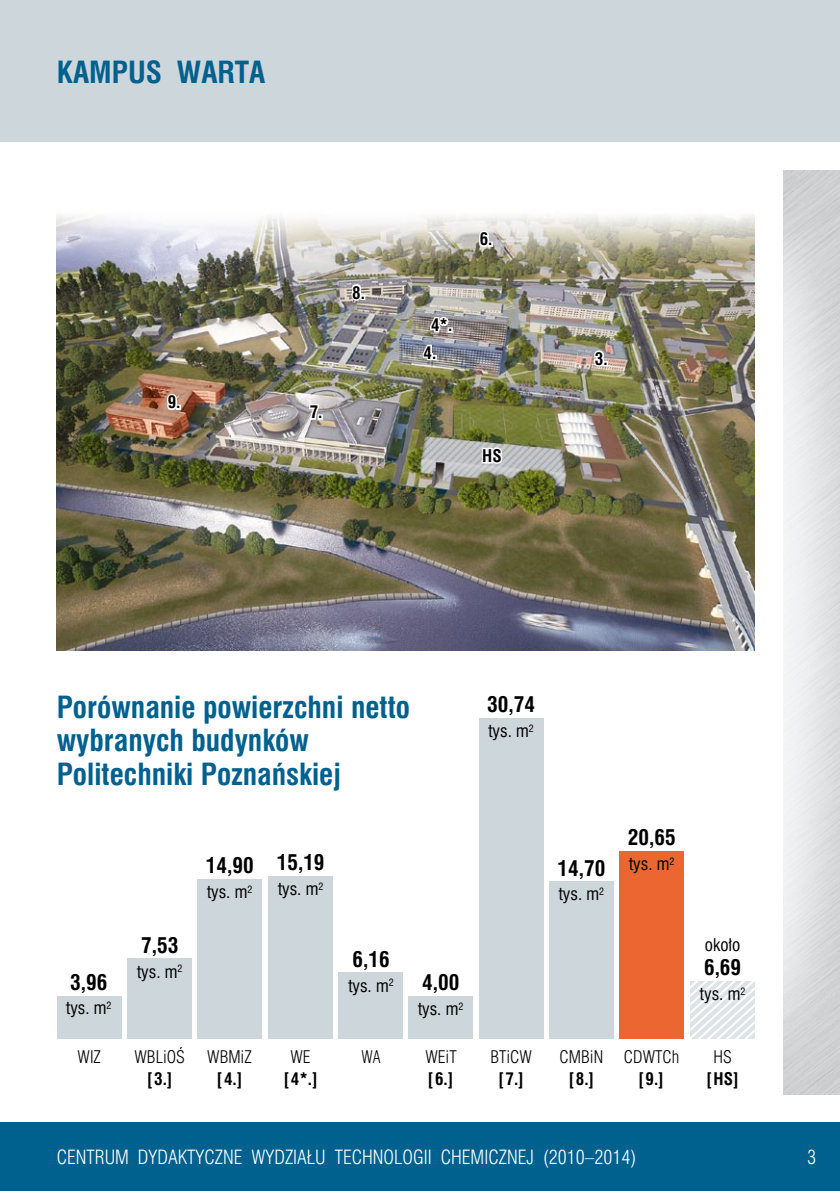
<style>
.page{position:relative;width:840px;height:1191px;background:#fff}
.page>*{position:absolute;margin:0;border:0;box-sizing:border-box;transform-origin:0 0}
.t1{font:700 28px/33.6px "Swis 721 Cn PL";color:#00618e}
.t2{font:700 20px "Swis 721 Cn PL";color:#000}
.t3{font:18px "Swis 721 Lt Cn PL";color:#fff}
.t4{font:16px "Swis 721 Cn PL";color:#000}
.t5{font:700 16px "Swis 721 Cn PL";color:#000}
.t6{font:16px "Swis 721 Lt Cn PL";color:#000}
.t7{font:16px "Swis 721 Lt Cn PL";color:#000;scale:.91 1}
</style>
<div class="page">
<div style="left:0;top:1123px;width:839px;height:68px;background:#00618e"></div>
<img style="left:57px;top:215px;width:697px;height:435px">
<svg style="left:589px;top:349px;width:18px;height:19px"></svg>
<svg style="left:421px;top:308px;width:31px;height:54px"></svg>
<svg style="left:307px;top:403px;width:16px;height:18px"></svg>
<svg style="left:345px;top:283px;width:21px;height:19px"></svg>
<svg style="left:476px;top:229px;width:16px;height:20px"></svg>
<svg style="left:165px;top:392px;width:16px;height:20px"></svg>
<div style="left:0;top:0;width:839px;height:142px;background:#cdd6db"></div>
<div style="left:127px;top:958px;width:65px;height:80px;background:#cdd6db"></div>
<div style="left:197px;top:879px;width:65px;height:159px;background:#cdd6db"></div>
<div style="left:549px;top:881px;width:64px;height:157px;background:#cdd6db"></div>
<div style="left:408px;top:996px;width:64px;height:42px;background:#cdd6db"></div>
<div style="left:478px;top:718px;width:65px;height:320px;background:#cdd6db"></div>
<div style="left:619px;top:851px;width:64px;height:187px;background:#eb6631"></div>
<svg style="left:690px;top:981px;width:64px;height:57px"></svg>
<div style="left:57px;top:996px;width:64px;height:42px;background:#cdd6db"></div>
<div style="left:338px;top:972px;width:65px;height:66px;background:#cdd6db"></div>
<div style="left:268px;top:876px;width:65px;height:162px;background:#cdd6db"></div>
<svg style="left:480px;top:446px;width:23px;height:19px"></svg>
<p class="t1" style="left:57px;top:56px;width:210px">KAMPUS WARTA</p>
<p class="t5" style="left:168px;top:392px;width:14px">9.</p>
<p class="t5" style="left:352px;top:282px;width:14px">8.</p>
<p class="t5" style="left:309px;top:402px;width:14px">7.</p>
<p class="t5" style="left:431px;top:315px;width:23px">4*.</p>
<p class="t5" style="left:423px;top:342px;width:14px">4.</p>
<p class="t5" style="left:479px;top:229px;width:14px">6.</p>
<p class="t5" style="left:482px;top:445px;width:21px">HS</p>
<p class="t5" style="left:594px;top:348px;width:14px">3.</p>
<p class="t1" style="left:57px;top:690px;width:354px">Porównanie powierzchni netto wybranych budynków<br>Politechniki Poznańskiej</p>
<p class="t2" style="left:487px;top:692px;width:49px">30,74</p>
<p class="t4" style="left:488px;top:720px;width:47px">tys. m<sup>2</sup></p>
<p class="t2" style="left:206px;top:853px;width:49px">14,90</p>
<p class="t4" style="left:207px;top:882px;width:47px">tys. m<sup>2</sup></p>
<p class="t2" style="left:276px;top:850px;width:49px">15,19</p>
<p class="t4" style="left:278px;top:879px;width:47px">tys. m<sup>2</sup></p>
<p class="t2" style="left:557px;top:855px;width:49px">14,70</p>
<p class="t4" style="left:558px;top:884px;width:47px">tys. m<sup>2</sup></p>
<p class="t2" style="left:627px;top:825px;width:49px">20,65</p>
<p class="t4" style="left:628px;top:854px;width:47px">tys. m<sup>2</sup></p>
<p class="t2" style="left:70px;top:969px;width:39px">3,96</p>
<p class="t4" style="left:66px;top:998px;width:47px">tys. m<sup>2</sup></p>
<p class="t2" style="left:141px;top:932px;width:39px">7,53</p>
<p class="t4" style="left:137px;top:961px;width:47px">tys. m<sup>2</sup></p>
<p class="t2" style="left:352px;top:946px;width:39px">6,16</p>
<p class="t4" style="left:348px;top:975px;width:47px">tys. m<sup>2</sup></p>
<p class="t2" style="left:422px;top:970px;width:39px">4,00</p>
<p class="t4" style="left:418px;top:999px;width:47px">tys. m<sup>2</sup></p>
<p class="t4" style="left:704px;top:934px;width:37px">około</p>
<p class="t2" style="left:703px;top:954px;width:39px">6,69</p>
<p class="t4" style="left:699px;top:983px;width:47px">tys. m<sup>2</sup></p>
<p class="t6" style="left:77px;top:1047px;width:25px">WIZ</p>
<p class="t6" style="left:134px;top:1047px;width:52px">WBLiOŚ</p>
<p class="t5" style="left:147px;top:1068px;width:27px">[3.]</p>
<p class="t6" style="left:207px;top:1047px;width:46px">WBMiZ</p>
<p class="t5" style="left:217px;top:1068px;width:27px">[4.]</p>
<p class="t6" style="left:290px;top:1047px;width:22px">WE</p>
<p class="t5" style="left:283px;top:1068px;width:35px">[4*.]</p>
<p class="t7" style="left:361px;top:1047px;width:23px">WA</p>
<p class="t6" style="left:425px;top:1047px;width:33px">WEiT</p>
<p class="t5" style="left:427px;top:1068px;width:27px">[6.]</p>
<p class="t6" style="left:490px;top:1047px;width:43px">BTiCW</p>
<p class="t5" style="left:498px;top:1068px;width:27px">[7.]</p>
<p class="t6" style="left:559px;top:1047px;width:45px">CMBiN</p>
<p class="t5" style="left:568px;top:1068px;width:27px">[8.]</p>
<p class="t6" style="left:623px;top:1047px;width:57px">CDWTCh</p>
<p class="t5" style="left:638px;top:1068px;width:27px">[9.]</p>
<p class="t6" style="left:713px;top:1047px;width:20px">HS</p>
<p class="t5" style="left:706px;top:1068px;width:34px">[HS]</p>
<p class="t3" style="left:57px;top:1145px;width:580px">CENTRUM DYDAKTYCZNE WYDZIAŁU TECHNOLOGII CHEMICZNEJ (2010–2014)</p>
</div>
